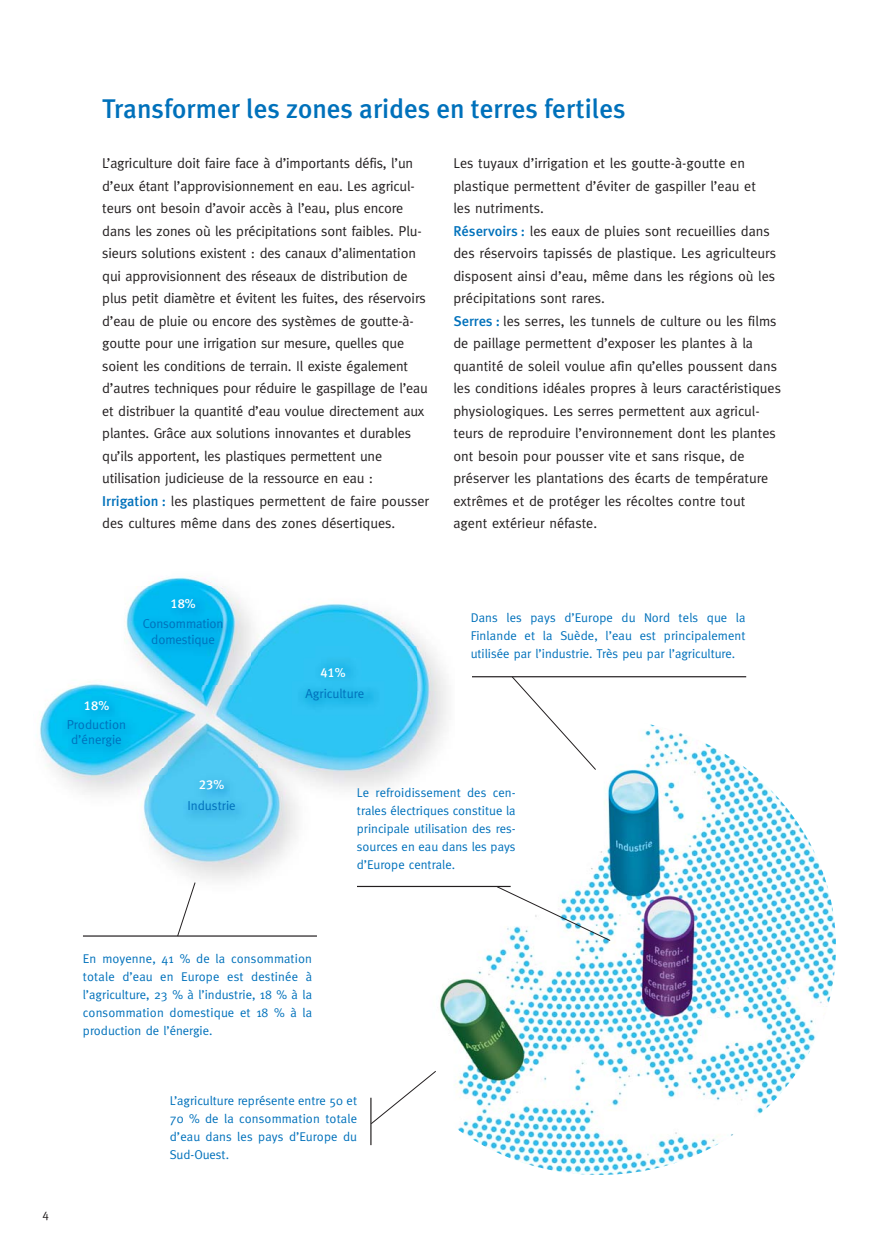
<style>
.page{position:relative;width:885px;height:1259px;background:#fff}
.page>*{position:absolute;margin:0;border:0;box-sizing:border-box;transform-origin:0 0}
.t1{font:500 27px "Meta Plus";color:#0071bb}
.t2{font:14.25px/22.5px "Meta";color:#231f20}
.t3{font:12.9px/15.6px "Meta";color:#0071bb;text-align:center}
.t4{font:12.9px "Meta Medium LF";color:#fff}
.t5{font:12.75px/18px "Meta";color:#0071bb;text-align:justify}
.t6{font:12px "Meta";color:#231f20}
.s1{font-weight:500;color:#0071bb}
</style>
<div class="page">
<img style="left:440px;top:724px;width:395px;height:451px">
<div style="left:451px;top:844px;width:66px;height:53px;background:#fff"></div>
<img style="left:59px;top:577px;width:395px;height:323px">
<img style="left:258px;top:646px;width:158px;height:121px">
<img style="left:124px;top:587px;width:126px;height:97px">
<img style="left:36px;top:689px;width:131px;height:85px">
<img style="left:149px;top:768px;width:133px;height:86px">
<img style="left:149px;top:768px;width:18px;height:6px">
<hr style="left:472px;top:676px;width:274px;height:1px;background:#231f20">
<svg style="left:511px;top:676px;width:86px;height:95px"></svg>
<hr style="left:357px;top:886px;width:153px;height:1px;background:#231f20">
<svg style="left:496px;top:885px;width:115px;height:56px"></svg>
<hr style="left:370px;top:1097px;width:1px;height:48px;background:#231f20">
<svg style="left:370px;top:1071px;width:66px;height:54px"></svg>
<hr style="left:83px;top:935px;width:234px;height:1px;background:#231f20">
<svg style="left:176px;top:881px;width:20px;height:56px"></svg>
<h1 class="t1" style="left:102px;top:98px;width:525px">Transformer les zones arides en terres fertiles</h1>
<p class="t2" style="left:102px;top:153px;width:328px">L’agriculture doit faire face à d’importants défis, l’un d’eux étant l’approvisionnement en eau. Les agricul&shy;teurs ont besoin d’avoir accès à l’eau, plus encore dans les zones où les précipitations sont faibles. Plu&shy;sieurs solutions existent : des canaux d’alimentation qui approvisionnent des réseaux de distribution de plus petit diamètre et évitent les fuites, des réservoirs d’eau de pluie ou encore des systèmes de goutte-à&shy;goutte pour une irrigation sur mesure, quelles que soient les conditions de terrain. Il existe également d’autres techniques pour réduire le gaspillage de l’eau et distribuer la quantité d’eau voulue directement aux plantes. Grâce aux solutions innovantes et durables qu’ils apportent, les plastiques permettent une utilisation judicieuse de la ressource en eau :<br><span class="s1">Irrigation :</span> les plastiques permettent de faire pousser des cultures même dans des zones désertiques.</p>
<p class="t2" style="left:453px;top:153px;width:329px">Les tuyaux d’irrigation et les goutte-à-goutte en plastique permettent d’éviter de gaspiller l’eau et<br>les nutriments.<br><span class="s1">Réservoirs :</span> les eaux de pluies sont recueillies dans des réservoirs tapissés de plastique. Les agriculteurs disposent ainsi d’eau, même dans les régions où les précipitations sont rares.<br><span class="s1">Serres :</span> les serres, les tunnels de culture ou les films de paillage permettent d’exposer les plantes à la quantité de soleil voulue afin qu’elles poussent dans les conditions idéales propres à leurs caractéristiques physiologiques. Les serres permettent aux agricul&shy;teurs de reproduire l’environnement dont les plantes ont besoin pour pousser vite et sans risque, de préserver les plantations des écarts de température extrêmes et de protéger les récoltes contre tout agent extérieur néfaste.</p>
<p class="t4" style="left:170px;top:598px;width:27px">18%</p>
<p class="t3" style="left:143px;top:617px;width:82px">Consommation domestique</p>
<p class="t4" style="left:84px;top:700px;width:27px">18%</p>
<p class="t3" style="left:67px;top:718px;width:61px;line-height:15px">Production d’énergie</p>
<p class="t4" style="left:199px;top:780px;width:27px">23%</p>
<p class="t3" style="left:187px;top:798px;width:50px">Industrie</p>
<p class="t4" style="left:320px;top:668px;width:27px">41%</p>
<p class="t3" style="left:305px;top:686px;width:60px">Agriculture</p>
<p class="t5" style="left:470px;top:609px;width:276px">Dans les pays d’Europe du Nord tels que la Finlande et la Suède, l’eau est principalement utilisée par l’industrie. Très peu par l’agriculture.</p>
<p class="t5" style="left:357px;top:785px;width:160px">Le refroidissement des cen&shy;trales électriques constitue la principale utilisation des res&shy;sources en eau dans les pays d’Europe centrale.</p>
<p class="t6" style="left:43px;top:1209px;width:8px">4</p>
<p class="t5" style="left:83px;top:950px;width:231px">En moyenne, 41 % de la consommation totale d’eau en Europe est destinée à l’agriculture, 23 % à l’industrie, 18 % à la consommation domestique et 18 % à la production de l’énergie.</p>
<p class="t5" style="left:170px;top:1092px;width:189px">L’agriculture représente entre 50 et 70 % de la consommation totale d’eau dans les pays d’Europe du Sud-Ouest.</p>
</div>
